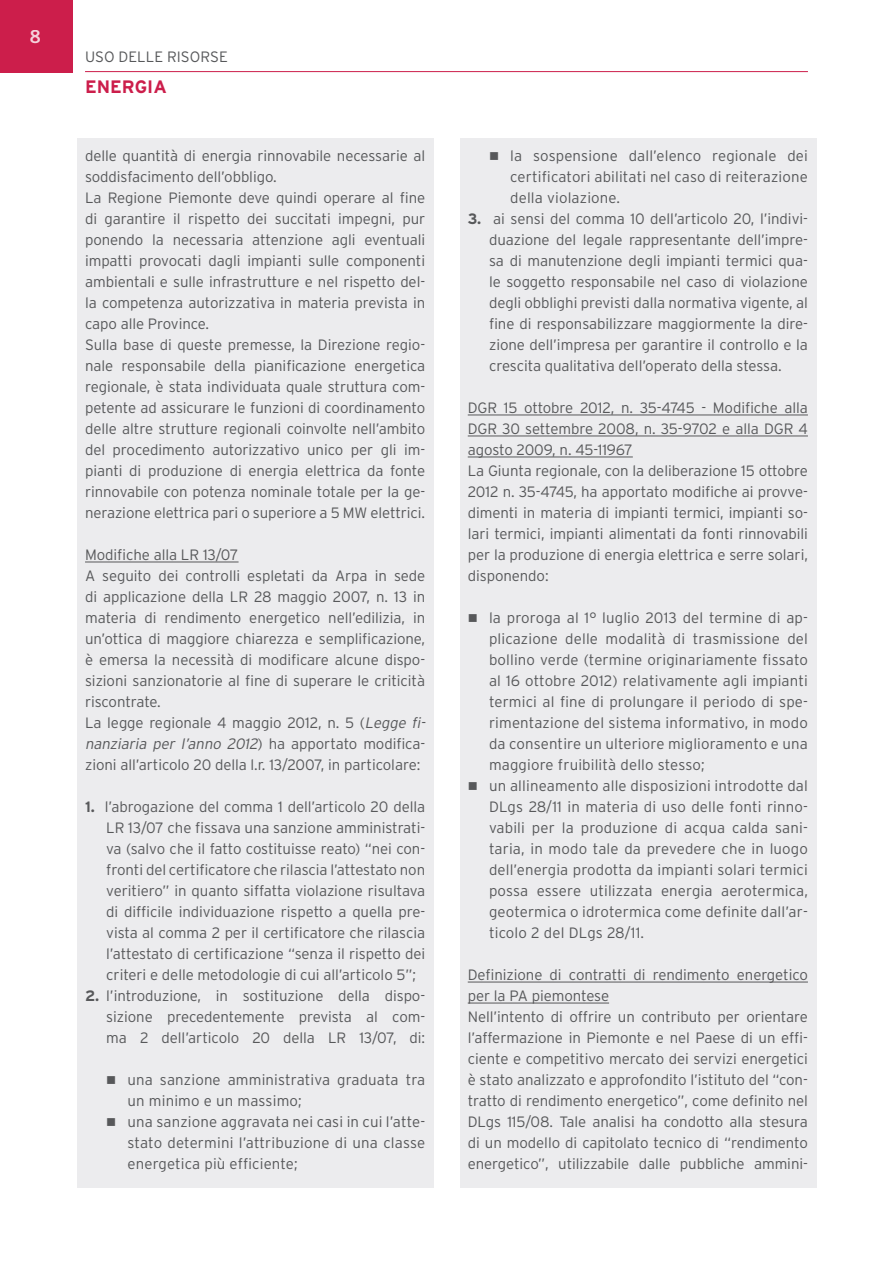
<style>
.page{position:relative;width:893px;height:1263px;background:#fff}
.page>*{position:absolute;margin:0;border:0;box-sizing:border-box;transform-origin:0 0}
.t1{font:700 18px "Interstate";color:#cc1e4b}
.t2{font:18px "Trade Gothic Bold Two";color:#fff}
.t3{font:300 15px/21px "Interstate";letter-spacing:-.005em;color:#57585a}
.s1{font-style:italic}
.s2{font-weight:700}
</style>
<div class="page">
<div style="left:0;top:0;width:72px;height:72px;background:#cc1e4b"></div>
<hr style="left:85px;top:71px;width:723px;height:1px;background:#cc1e4b">
<div style="left:78px;top:138px;width:356px;height:1050px;background:#ececee"></div>
<div style="left:460px;top:138px;width:357px;height:1050px;background:#ececee"></div>
<hr style="left:85px;top:562px;width:154px;height:1px;background:#57585a">
<hr style="left:468px;top:415px;width:340px;height:1px;background:#57585a">
<hr style="left:468px;top:436px;width:340px;height:1px;background:#57585a">
<hr style="left:468px;top:457px;width:165px;height:1px;background:#57585a">
<hr style="left:468px;top:982px;width:340px;height:1px;background:#57585a">
<hr style="left:468px;top:1003px;width:141px;height:1px;background:#57585a">
<p class="t2" style="left:30px;top:26px;width:12px">8</p>
<p class="t3" style="left:85px;top:46px;width:144px">uso delle risorse</p>
<p class="t1" style="left:85px;top:77px;width:83px">ENERGIA</p>
<p class="t3" style="left:85px;top:145px;width:342px">delle quantità di energia rinnovabile necessarie al soddisfacimento dell’obbligo.<br>La Regione Piemonte deve quindi operare al fine di garantire il rispetto dei succitati impegni, pur ponendo la necessaria attenzione agli eventuali impatti provocati dagli impianti sulle componenti ambientali e sulle infrastrutture e nel rispetto del&shy;la competenza autorizzativa in materia prevista in capo alle Province.<br>Sulla base di queste premesse, la Direzione regio&shy;nale responsabile della pianificazione energetica regionale, è stata individuata quale struttura com&shy;petente ad assicurare le funzioni di coordinamento delle altre strutture regionali coinvolte nell’ambito del procedimento autorizzativo unico per gli im&shy;pianti di produzione di energia elettrica da fonte rinnovabile con potenza nominale totale per la ge&shy;nerazione elettrica pari o superiore a 5 MW elettrici.</p>
<p class="t3" style="left:85px;top:544px;width:345px">Modifiche alla LR 13/07<br>A seguito dei controlli espletati da Arpa in sede di applicazione della LR 28 maggio 2007, n. 13 in materia di rendimento energetico nell’edilizia, in un’ottica di maggiore chiarezza e semplificazione, è emersa la necessità di modificare alcune dispo&shy;sizioni sanzionatorie al fine di superare le criticità riscontrate.<br>La legge regionale 4 maggio 2012, n. 5 (<span class="s1">Legge fi&shy;nanziaria per l’anno 2012</span>) h a a p p o rt a to m o d i fi ca - zioni all’articolo 20 della l.r. 13/2007, in particolare:</p>
<p class="t3" style="left:106px;top:796px;width:320px;text-align:justify;text-indent:-21px"><span class="s2">1.</span> l’abrogazione del comma 1 dell’articolo 20 della LR 13/07 che fissava una sanzione amministrati&shy;va (salvo che il fatto costituisse reato) “nei con&shy;fronti del certificatore che rilascia l’attestato non veritiero” in quanto siffatta violazione risultava di difficile individuazione rispetto a quella pre&shy;vista al comma 2 per il certificatore che rilascia l’attestato di certificazione “senza il rispetto dei criteri e delle metodologie di cui all’articolo 5”;</p>
<p class="t3" style="left:106px;top:985px;width:320px;text-align:justify;text-indent:-21px"><span class="s2">2.</span> l’introduzione, in sostituzione della dispo&shy;sizione precedentemente prevista al com&shy;ma 2 dell’articolo 20 della LR 13/07, di:</p>
<p class="t3" style="left:128px;top:1069px;width:299px">una sanzione amministrativa graduata tra un minimo e un massimo;<br>una sanzione aggravata nei casi in cui l’atte&shy;stato determini l’attribuzione di una classe energetica più efficiente;</p>
<p class="t3" style="left:510px;top:145px;width:299px;text-align:justify">la sospensione dall’elenco regionale dei certificatori abilitati nel caso di reiterazione della violazione.</p>
<p class="t3" style="left:489px;top:208px;width:320px;text-align:justify;text-indent:-21px"><span class="s2">3.</span> ai sensi del comma 10 dell’articolo 20, l’indivi&shy;duazione del legale rappresentante dell’impre&shy;sa di manutenzione degli impianti termici qua&shy;le soggetto responsabile nel caso di violazione degli obblighi previsti dalla normativa vigente, al fine di responsabilizzare maggiormente la dire&shy;zione dell’impresa per garantire il controllo e la crescita qualitativa dell’operato della stessa.</p>
<p class="t3" style="left:468px;top:397px;width:342px">DGR 15 ottobre 2012, n. 35-4745 - Modifiche alla DGR 30 settembre 2008, n. 35-9702 e alla DGR 4 agosto 2009, n. 45-11967<br>La Giunta regionale, con la deliberazione 15 ottobre 2012 n. 35-4745, ha apportato modifiche ai provve&shy;dimenti in materia di impianti termici, impianti so&shy;lari termici, impianti alimentati da fonti rinnovabili per la produzione di energia elettrica e serre solari, disponendo:</p>
<p class="t3" style="left:489px;top:607px;width:320px">la proroga al 1° luglio 2013 del termine di ap&shy;plicazione delle modalità di trasmissione del bollino verde (termine originariamente fissato al 16 ottobre 2012) relativamente agli impianti termici al fine di prolungare il periodo di spe&shy;rimentazione del sistema informativo, in modo da consentire un ulteriore miglioramento e una maggiore fruibilità dello stesso;<br>un allineamento alle disposizioni introdotte dal DLgs 28/11 in materia di uso delle fonti rinno&shy;vabili per la produzione di acqua calda sani&shy;taria, in modo tale da prevedere che in luogo dell’energia prodotta da impianti solari termici possa essere utilizzata energia aerotermica, geotermica o idrotermica come definite dall’ar&shy;ticolo 2 del DLgs 28/11.</p>
<p class="t3" style="left:468px;top:964px;width:342px">Definizione di contratti di rendimento energetico per la PA piemontese<br>Nell’intento di offrire un contributo per orientare l’affermazione in Piemonte e nel Paese di un effi&shy;ciente e competitivo mercato dei servizi energetici è stato analizzato e approfondito l’istituto del “con&shy;tratto di rendimento energetico”, come definito nel DLgs 115/08. Tale analisi ha condotto alla stesura di un modello di capitolato tecnico di “rendimento energetico”, utilizzabile dalle pubbliche ammini-</p>
</div>
